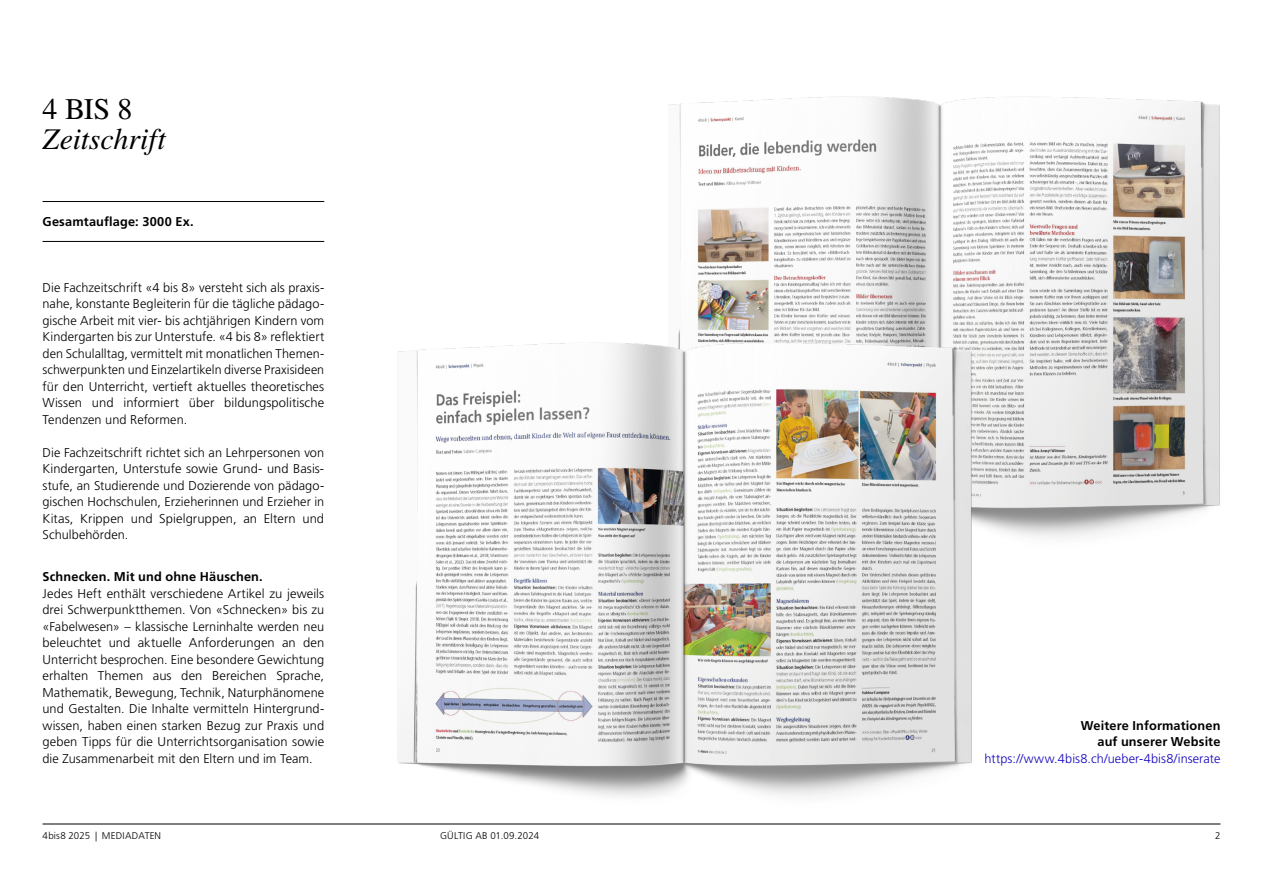
<style>
.page{position:relative;width:1263px;height:893px;background:#fff}
.page>*{position:absolute;margin:0;border:0;box-sizing:border-box;transform-origin:0 0}
.t1{font:italic 30px "Times LT Std";letter-spacing:-.005em;color:#000}
.t2{font:30px "Times LT Std";color:#000}
.t3{font:300 12.75px/16.5px "Frutiger LT Std";letter-spacing:.005em;color:#000;text-align:justify}
.t4{font:700 12.75px/16.5px "Frutiger LT Std";letter-spacing:.01em;color:#000;text-align:right}
.t5{font:300 12.75px "Frutiger LT Std";letter-spacing:.005em;color:#1405be}
.t6{font:300 9.75px "Frutiger LT Std";letter-spacing:.01em;color:#000}
</style>
<div class="page">
<hr style="left:43px;top:824px;width:1177px;height:1px;background:#000">
<hr style="left:43px;top:201px;width:281px;height:1px;background:#000">
<hr style="left:43px;top:241px;width:281px;height:1px;background:#000">
<img style="left:669px;top:96px;width:551px;height:442px">
<img style="left:397px;top:342px;width:577px;height:455px">
<h1 class="t2" style="left:43px;top:92px;width:92px">4 BIS 8</h1>
<h1 class="t1" style="left:43px;top:122px;width:125px">Zeitschrift</h1>
<p class="t4" style="left:43px;top:214px;width:153px">Gesamtauflage: 3000 Ex.</p>
<p class="t3" style="left:43px;top:279px;width:283px">Die Fachzeitschrift «4 bis 8» versteht sich als praxis&shy;nahe, konstante Begleiterin für die tägliche pädago&shy;gische Arbeit mit vier- bis achtjährigen Kindern vom Kindergarten bis zur Unterstufe. «4 bis 8» reflektiert den Schulalltag, vermittelt mit monatlichen Themen&shy;schwerpunkten und Einzelartikeln diverse Praxisideen für den Unterricht, vertieft aktuelles theoretisches Wissen und informiert über bildungspolitische Tendenzen und Reformen.</p>
<p class="t3" style="left:43px;top:444px;width:283px">Die Fachzeitschrift richtet sich an Lehrpersonen von Kindergarten, Unterstufe sowie Grund- und Basis&shy;stufe, an Studierende und Dozierende von pädago&shy;gischen Hochschulen, Erzieherinnen und Erzieher in Kitas, Krippen und Spielgruppen, an Eltern und Schulbehörden.</p>
<p class="t4" style="left:43px;top:568px;width:222px">Schnecken. Mit und ohne Häuschen.</p>
<p class="t3" style="left:43px;top:585px;width:283px">Jedes Heft enthält verschiedene Artikel zu jeweils drei Schwerpunktthemen. Von «Schnecken» bis zu «Fabelwesen» – klassische Lerninhalte werden neu beleuchtet und aktuelle Anforderungen an den Unterricht besprochen. Eine besondere Gewichtung erhalten Themen aus den Bereichen Sprache, Mathematik, Bewegung, Technik, Naturphänomene und Gestalten. Die Inhalte vermitteln Hintergrund&shy;wissen, haben einen starken Bezug zur Praxis und geben Tipps für die Unterrichtsorganisation sowie die Zusammenarbeit mit den Eltern und im Team.</p>
<p class="t4" style="left:1081px;top:717px;width:141px">Weitere Informationen auf unserer Website</p>
<p class="t5" style="left:984px;top:751px;width:237px">https://www.4bis8.ch/ueber-4bis8/inserate</p>
<p class="t6" style="left:43px;top:830px;width:120px">4bis8 2025 | MEDIADATEN</p>
<p class="t6" style="left:440px;top:830px;width:6px">gültig</p>
<p class="t6" style="left:475px;top:830px;width:65px">ab 01.09.2024</p>
<p class="t6" style="left:1215px;top:830px;width:7px">2</p>
</div>
